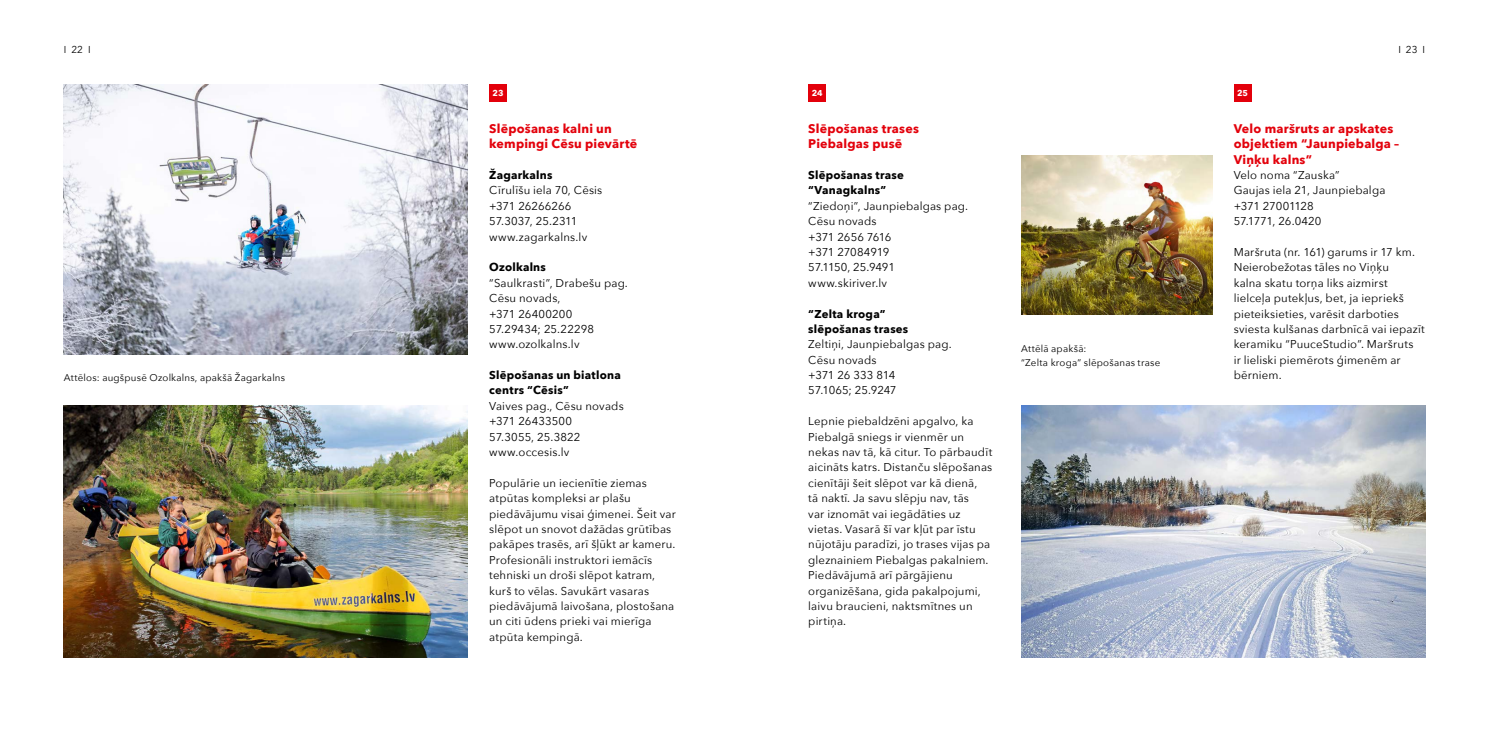
<style>
.page{position:relative;width:1489px;height:745px;background:#fff}
.page>*{position:absolute;margin:0;border:0;box-sizing:border-box;transform-origin:0 0}
.t1{font:700 12.5px/15.4px "Avenir Next";letter-spacing:.015em;color:#e3000b}
.t2{font:11.38px/15.4px "Avenir Next";letter-spacing:.015em;color:#000}
.t3{font:700 11.38px/15.4px "Avenir Next";letter-spacing:.02em;color:#000}
.t4{font:10px "Avenir Next";color:#000}
.t5{font:9.75px/13.5px "Avenir Next";letter-spacing:.02em;color:#000}
.t6{font:700 8.5px "Avenir Next";color:#fff}
</style>
<div class="page">
<div style="left:808px;top:84px;width:18px;height:18px;background:#e3000b"></div>
<div style="left:489px;top:84px;width:18px;height:18px;background:#e3000b"></div>
<div style="left:1233px;top:84px;width:18px;height:18px;background:#e3000b"></div>
<img style="left:64px;top:84px;width:404px;height:270px">
<img style="left:1021px;top:405px;width:403px;height:251px">
<img style="left:64px;top:405px;width:404px;height:251px">
<img style="left:1021px;top:155px;width:191px;height:159px">
<p class="t4" style="left:64px;top:41px;width:28px">I 22 I</p>
<p class="t4" style="left:1398px;top:41px;width:28px">I 23 I</p>
<p class="t6" style="left:811px;top:86px;width:12px">24</p>
<p class="t1" style="left:808px;top:120px;width:112px">Slēpošanas trases<br>Piebalgas pusē</p>
<p class="t3" style="left:808px;top:167px;width:97px">Slēpošanas trase “Vanagkalns”</p>
<p class="t2" style="left:808px;top:197px;width:161px">“Ziedoņi”, Jaunpiebalgas pag.<br>Cēsu novads<br>+371 2656 7616<br>+371 27084919<br>57.1150, 25.9491 www.skiriver.lv</p>
<p class="t3" style="left:808px;top:305px;width:101px">“Zelta kroga” slēpošanas trases</p>
<p class="t2" style="left:808px;top:336px;width:145px">Zeltiņi, Jaunpiebalgas pag.<br>Cēsu novads<br>+371 26 333 814<br>57.1065; 25.9247</p>
<p class="t2" style="left:808px;top:413px;width:185px">Lepnie piebaldzēni apgalvo, ka<br>Piebalgā sniegs ir vienmēr un nekas nav tā, kā citur. To pārbaudīt aicināts katrs. Distanču slēpošanas cienītāji šeit slēpot var kā dienā,<br>tā naktī. Ja savu slēpju nav, tās<br>var iznomāt vai iegādāties uz vietas. Vasarā šī var kļūt par īstu nūjotāju paradīzi, jo trases vijas pa gleznainiem Piebalgas pakalniem.<br>Piedāvājumā arī pārgājienu organizēšana, gida pakalpojumi, laivu braucieni, naktsmītnes un pirtiņa.</p>
<p class="t6" style="left:492px;top:86px;width:12px">23</p>
<p class="t1" style="left:489px;top:120px;width:150px">Slēpošanas kalni un kempingi Cēsu pievārtē</p>
<p class="t3" style="left:489px;top:167px;width:65px">Žagarkalns</p>
<p class="t2" style="left:489px;top:182px;width:115px">Cīrulīšu iela 70, Cēsis +371 26266266<br>57.3037, 25.2311 www.zagarkalns.lv</p>
<p class="t3" style="left:489px;top:259px;width:58px">Ozolkalns</p>
<p class="t2" style="left:489px;top:274px;width:140px">“Saulkrasti”, Drabešu pag.<br>Cēsu novads,<br>+371 26400200<br>57.29434; 25.22298 www.ozolkalns.lv</p>
<p class="t3" style="left:489px;top:367px;width:133px">Slēpošanas un biatlona centrs “Cēsis”</p>
<p class="t2" style="left:489px;top:397px;width:136px">Vaives pag., Cēsu novads +371 26433500<br>57.3055, 25.3822 www.occesis.lv</p>
<p class="t2" style="left:489px;top:474px;width:188px">Populārie un iecienītie ziemas atpūtas kompleksi ar plašu piedāvājumu visai ģimenei. Šeit var slēpot un snovot dažādas grūtības pakāpes trasēs, arī šļūkt ar kameru.<br>Profesionāli instruktori iemācīs tehniski un droši slēpot katram, kurš to vēlas. Savukārt vasaras piedāvājumā laivošana, plostošana un citi ūdens prieki vai mierīga atpūta kempingā.</p>
<p class="t6" style="left:1236px;top:86px;width:12px">25</p>
<p class="t1" style="left:1233px;top:120px;width:167px">Velo maršruts ar apskates objektiem “Jaunpiebalga –<br>Viņķu kalns”</p>
<p class="t2" style="left:1233px;top:167px;width:153px">Velo noma “Zauska”<br>Gaujas iela 21, Jaunpiebalga +371 27001128<br>57.1771, 26.0420</p>
<p class="t2" style="left:1233px;top:243px;width:192px">Maršruta (nr. 161) garums ir 17 km.<br>Neierobežotas tāles no Viņķu<br>kalna skatu torņa liks aizmirst lielceļa putekļus, bet, ja iepriekš pieteiksieties, varēsit darboties sviesta kulšanas darbnīcā vai iepazīt keramiku “PuuceStudio”. Maršruts<br>ir lieliski piemērots ģimenēm ar bērniem.</p>
<p class="t5" style="left:1020px;top:341px;width:141px">Attēlā apakšā:<br>“Zelta kroga” slēpošanas trase</p>
<p class="t5" style="left:64px;top:370px;width:223px">Attēlos: augšpusē Ozolkalns, apakšā Žagarkalns</p>
</div>
